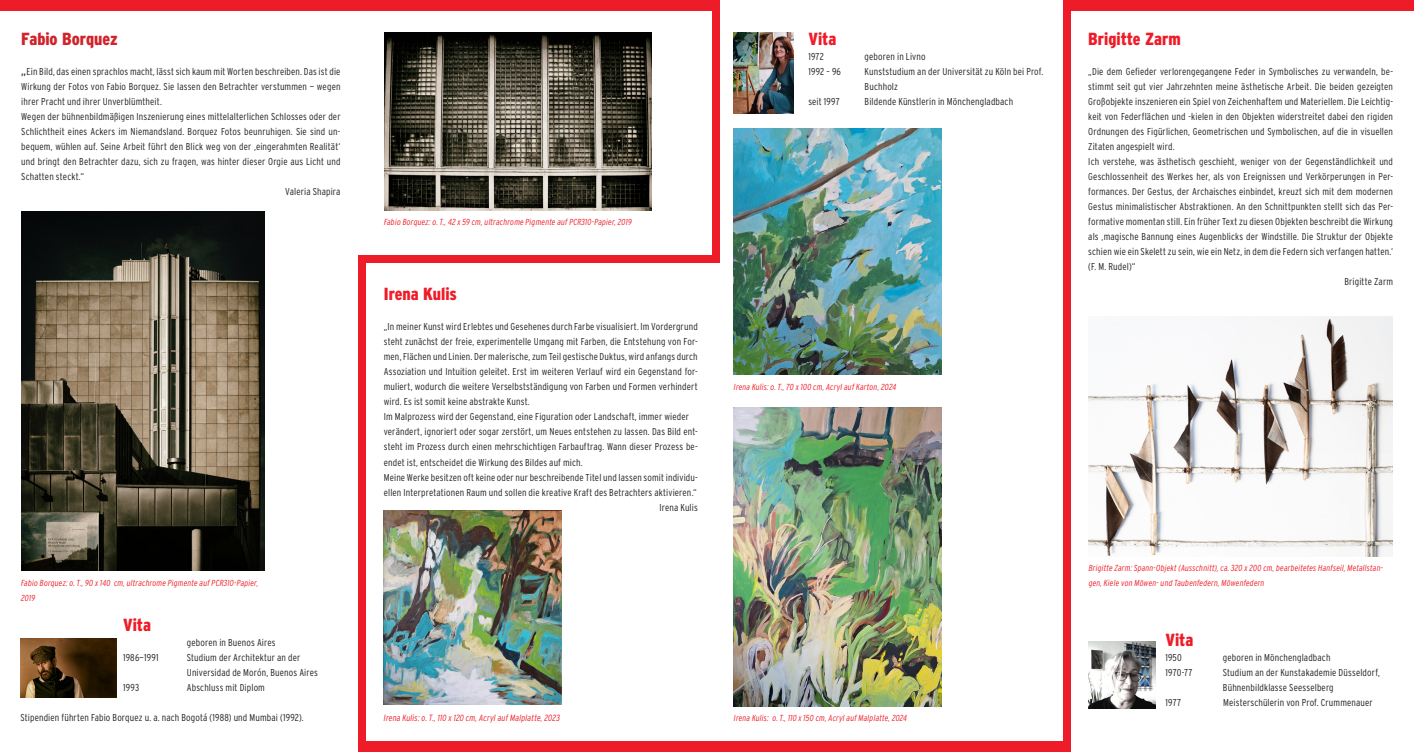
<style>
.page{position:relative;width:1414px;height:752px;background:#fff}
.page>*{position:absolute;margin:0;border:0;box-sizing:border-box;transform-origin:0 0}
.t1{font:900 17.5px "Interstate Condensed";color:#ee1c28}
.t2{font:900 17.5px "Interstate Condensed";color:#d1232a}
.t3{font:300 10px/15px "Interstate Condensed";letter-spacing:.015em;color:#231f20;text-align:justify}
.t4{font:italic 300 9px "Interstate Condensed";letter-spacing:.015em;color:#ee1c28}
.t5{font:italic 300 8.75px/15px "Interstate Condensed";letter-spacing:.02em;color:#ee1c28}
.s1{font-family:"Interstate";font-weight:400}
</style>
<div class="page">
<div style="left:1063px;top:0;width:7px;height:751px;background:#ee1c28"></div>
<div style="left:358px;top:255px;width:362px;height:7px;background:#ee1c28"></div>
<div style="left:1070px;top:0;width:344px;height:11px;background:#ee1c28"></div>
<div style="left:0;top:0;width:713px;height:11px;background:#ee1c28"></div>
<div style="left:358px;top:259px;width:7px;height:492px;background:#ee1c28"></div>
<div style="left:713px;top:0;width:7px;height:262px;background:#ee1c28"></div>
<img style="left:21px;top:638px;width:96px;height:59px">
<img style="left:734px;top:32px;width:60px;height:81px">
<div style="left:365px;top:741px;width:702px;height:10px;background:#ee1c28"></div>
<img style="left:384px;top:32px;width:267px;height:178px">
<img style="left:734px;top:407px;width:208px;height:298px">
<img style="left:1088px;top:641px;width:67px;height:67px">
<img style="left:21px;top:212px;width:243px;height:358px">
<img style="left:1088px;top:316px;width:305px;height:239px">
<img style="left:384px;top:510px;width:178px;height:194px">
<img style="left:734px;top:128px;width:208px;height:246px">
<p class="t2" style="left:21px;top:29px;width:98px">Fabio Borquez</p>
<p class="t3" style="left:21px;top:64px;width:321px"><span class="s1">„</span>Ein Bild, das einen sprachlos macht, lässt sich kaum mit Worten beschreiben. Das ist die Wirkung der Fotos von Fabio Borquez. Sie lassen den Betrachter verstummen — wegen ihrer Pracht und ihrer Unverblümtheit.</p>
<p class="t3" style="left:21px;top:109px;width:321px">Wegen der bühnenbildmäßigen Inszenierung eines mittelalterlichen Schlosses oder der Schlichtheit eines Ackers im Niemandsland. Borquez Fotos beunruhigen. Sie sind un&shy;bequem, wühlen auf. Seine Arbeit führt den Blick weg von der ‚eingerahmten Realität‘ und bringt den Betrachter dazu, sich zu fragen, was hinter dieser Orgie aus Licht und Schatten steckt.“</p>
<p class="t3" style="left:285px;top:184px;width:57px">Valeria Shapira</p>
<p class="t5" style="left:21px;top:574px;width:238px">Fabio Borquez: o. T., 90 x 140 cm, ultrachrome Pigmente auf PCR310-Papier,<br>2019</p>
<p class="t1" style="left:123px;top:614px;width:29px">Vita</p>
<p class="t3" style="left:187px;top:634px;width:90px">geboren in Buenos Aires</p>
<p class="t3" style="left:123px;top:649px;width:37px">1986—1991</p>
<p class="t3" style="left:187px;top:649px;width:115px">Studium der Architektur an der</p>
<p class="t3" style="left:187px;top:664px;width:133px">Universidad de Morón, Buenos Aires</p>
<p class="t3" style="left:123px;top:679px;width:18px">1993</p>
<p class="t3" style="left:187px;top:679px;width:80px">Abschluss mit Diplom</p>
<p class="t1" style="left:808px;top:29px;width:29px">Vita</p>
<p class="t3" style="left:808px;top:49px;width:17px">1972</p>
<p class="t3" style="left:865px;top:49px;width:62px">geboren in Livno</p>
<p class="t3" style="left:808px;top:64px;width:34px">1992 – 96</p>
<p class="t3" style="left:865px;top:64px;width:180px">Kunststudium an der Universität zu Köln bei Prof.<br>Buchholz</p>
<p class="t3" style="left:808px;top:94px;width:33px">seit 1997</p>
<p class="t3" style="left:865px;top:94px;width:150px">Bildende Künstlerin in Mönchengladbach</p>
<p class="t5" style="left:384px;top:214px;width:249px">Fabio Borquez: o. T., 42 x 59 cm, ultrachrome Pigmente auf PCR310-Papier, 2019</p>
<p class="t1" style="left:384px;top:284px;width:75px">Irena Kulis</p>
<p class="t3" style="left:384px;top:319px;width:315px">„In meiner Kunst wird Erlebtes und Gesehenes durch Farbe visualisiert. Im Vordergrund</p>
<p class="t3" style="left:384px;top:334px;width:315px">steht zunächst der freie, experimentelle Umgang mit Farben, die Entstehung von For&shy;men, Flächen und Linien. Der malerische, zum Teil gestische Duktus, wird anfangs durch</p>
<p class="t3" style="left:384px;top:364px;width:315px">Assoziation und Intuition geleitet. Erst im weiteren Verlauf wird ein Gegenstand for&shy;muliert, wodurch die weitere Verselbstständigung von Farben und Formen verhindert wird. Es ist somit keine abstrakte Kunst.</p>
<p class="t3" style="left:384px;top:409px;width:307px">Im Malprozess wird der Gegenstand, eine Figuration oder Landschaft, immer wieder</p>
<p class="t3" style="left:384px;top:424px;width:315px">verändert, ignoriert oder sogar zerstört, um Neues entstehen zu lassen. Das Bild ent&shy;steht im Prozess durch einen mehrschichtigen Farbauftrag. Wann dieser Prozess be&shy;endet ist, entscheidet die Wirkung des Bildes auf mich.</p>
<p class="t3" style="left:384px;top:469px;width:315px">Meine Werke besitzen oft keine oder nur beschreibende Titel und lassen somit individu&shy;ellen Interpretationen Raum und sollen die kreative Kraft des Betrachters aktivieren.“</p>
<p class="t3" style="left:659px;top:499px;width:40px">Irena Kulis</p>
<p class="t5" style="left:734px;top:379px;width:164px">Irena Kulis: o. T., 70 x 100 cm, Acryl auf Karton, 2024</p>
<p class="t3" style="left:21px;top:709px;width:285px">Stipendien führten Fabio Borquez u. a. nach Bogotá (1988) und Mumbai (1992).</p>
<p class="t5" style="left:734px;top:709px;width:175px">Irena Kulis: o. T., 110 x 150 cm, Acryl auf Malplatte, 2024</p>
<p class="t4" style="left:384px;top:712px;width:178px">Irena Kulis: o. T., 110 x 120 cm, Acryl auf Malplatte, 2023</p>
<p class="t1" style="left:1088px;top:29px;width:94px">Brigitte Zarm</p>
<p class="t3" style="left:1088px;top:64px;width:306px">„Die dem Gefieder verlorengegangene Feder in Symbolisches zu verwandeln, be&shy;stimmt seit gut vier Jahrzehnten meine ästhetische Arbeit. Die beiden gezeigten Großobjekte inszenieren ein Spiel von Zeichenhaftem und Materiellem. Die Leichtig&shy;keit von Federflächen und -kielen in den Objekten widerstreitet dabei den rigiden Ordnungen des Figürlichen, Geometrischen und Symbolischen, auf die in visuellen Zitaten angespielt wird.</p>
<p class="t3" style="left:1088px;top:154px;width:306px">Ich verstehe, was ästhetisch geschieht, weniger von der Gegenständlichkeit und Geschlossenheit des Werkes her, als von Ereignissen und Verkörperungen in Per&shy;formances. Der Gestus, der Archaisches einbindet, kreuzt sich mit dem modernen Gestus minimalistischer Abstraktionen. An den Schnittpunkten stellt sich das Per&shy;formative momentan still. Ein früher Text zu diesen Objekten beschreibt die Wirkung als ‚magische Bannung eines Augenblicks der Windstille. Die Struktur der Objekte schien wie ein Skelett zu sein, wie ein Netz, in dem die Federn sich verfangen hatten.‘ (F. M. Rudel)“</p>
<p class="t3" style="left:1344px;top:274px;width:50px">Brigitte Zarm</p>
<p class="t5" style="left:1089px;top:559px;width:296px">Brigitte Zarm: Spann-Objekt (Ausschnitt), ca. 320 x 200 cm, bearbeitetes Hanfseil, Metallstan&shy;gen, Kiele von Möwen- und Taubenfedern, Möwenfedern</p>
<p class="t1" style="left:1165px;top:629px;width:29px">Vita</p>
<p class="t3" style="left:1165px;top:649px;width:18px">1950</p>
<p class="t3" style="left:1223px;top:649px;width:109px">geboren in Mönchengladbach</p>
<p class="t3" style="left:1165px;top:664px;width:29px">1970-77</p>
<p class="t3" style="left:1223px;top:664px;width:159px">Studium an der Kunstakademie Düsseldorf,<br>Bühnenbildklasse Seesselberg</p>
<p class="t3" style="left:1165px;top:694px;width:17px">1977</p>
<p class="t3" style="left:1223px;top:694px;width:151px">Meisterschülerin von Prof. Crummenauer</p>
</div>
